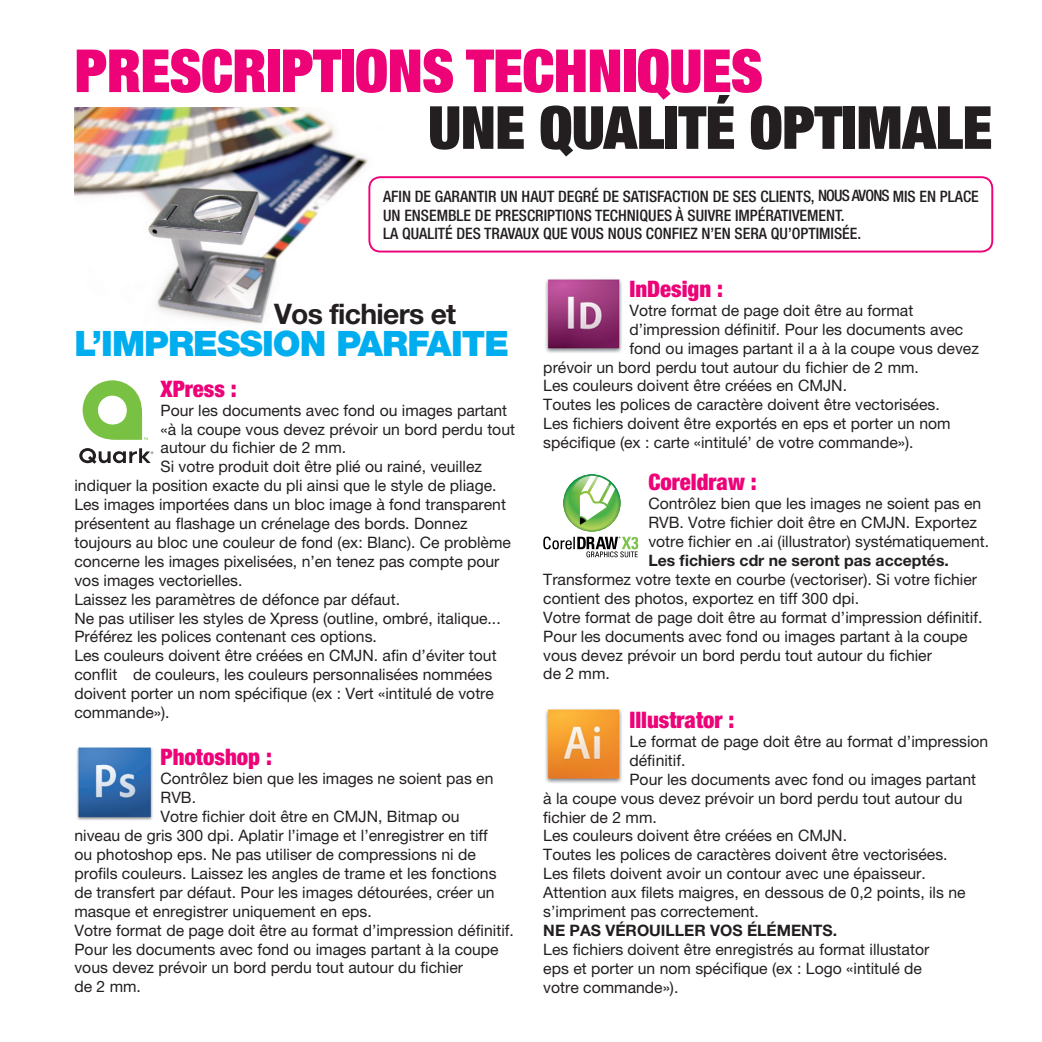
<style>
.page{position:relative;width:1042px;height:1042px;background:#fff}
.page>*{position:absolute;margin:0;border:0;box-sizing:border-box;transform-origin:0 0}
.t1{font:59.5px "Helvetica Neue LT Pro X Blk Cn+WNCYJE";letter-spacing:-.01em;color:#ed0277}
.t2{font:59.5px "Helvetica Neue LT Pro X Blk Cn+WNCYJE";letter-spacing:-.01em;color:#231f20}
.t3{font:35px "Helvetica Neue LT Pro Blk+LHMPIY";letter-spacing:-.025em;color:#00aeef}
.t4{font:28.35px "Helvetica Neue LT Pro Bd+PLSILZ";letter-spacing:-.025em;color:#231f20}
.t5{font:22.75px "Helvetica Neue LT Pro Blk Cn+TPYSWB";color:#ed0277}
.t6{font:15.75px/18.9px "Helvetica Neue LT Pro Roman+WZULRZ";color:#231f20}
.t7{font:15.75px/18.9px "Helvetica Neue LT Pro Md Cn+QECJKY";color:#231f20}
.t8{font:15.75px "Helvetica Neue LT Pro Bd+PLSILZ";color:#231f20}
.t9{font:500 condensed 15.75px "Helvetica Neue";letter-spacing:-.05em;color:#231f20}
</style>
<div class="page">
<img style="left:74px;top:108px;width:329px;height:216px">
<div style="left:368px;top:176px;width:625px;height:76px;border:2px solid #ed0277;border-radius:11px"></div>
<svg style="left:83px;top:380px;width:65px;height:60px"></svg>
<svg style="left:79px;top:448px;width:74px;height:16px"></svg>
<img style="left:545px;top:279px;width:77px;height:74px">
<img style="left:563px;top:474px;width:57px;height:57px;border-radius:50%">
<img style="left:572px;top:476px;width:39px;height:35px;border-radius:50%">
<svg style="left:580px;top:476px;width:35px;height:49px"></svg>
<svg style="left:543px;top:536px;width:95px;height:21px"></svg>
<img style="left:76px;top:747px;width:77px;height:74px">
<img style="left:545px;top:709px;width:77px;height:74px">
<h1 class="t1" style="left:74px;top:50px;width:690px">PRESCRIPTIONS TECHNIQUES</h1>
<h1 class="t2" style="left:428px;top:106px;width:566px">UNE QUALITÉ OPTIMALE</h1>
<p class="t7" style="left:383px;top:188px;width:597px">AFIN DE GARANTIR UN HAUT DEGRÉ DE SATISFACTION DE SES CLIENTS, EXAPRINT A MIS EN PLACE<br>UN ENSEMBLE DE PRESCRIPTIONS TECHNIQUES À SUIVRE IMPÉRATIVEMENT.<br>LA QUALITÉ DES TRAVAUX QUE VOUS NOUS CONFIEZ N’EN SERA QU’OPTIMISÉE.</p>
<p class="t9" style="left:818px;top:190px;width:73px">NOUSAVONS</p>
<h3 class="t4" style="left:274px;top:304px;width:184px">Vos fichiers et</h3>
<h2 class="t3" style="left:74px;top:331px;width:436px">L’IMPRESSION PARFAITE</h2>
<h3 class="t5" style="left:161px;top:380px;width:78px">XPress :</h3>
<p class="t6" style="left:161px;top:402px;width:348px">Pour les documents avec fond ou images partant</p>
<p class="t6" style="left:161px;top:421px;width:356px">«à la coupe vous devez prévoir un bord perdu tout</p>
<p class="t6" style="left:161px;top:440px;width:187px">autour du fichier de 2 mm.</p>
<p class="t6" style="left:161px;top:459px;width:323px">Si votre produit doit être plié ou rainé, veuillez</p>
<p class="t6" style="left:74px;top:478px;width:424px">indiquer la position exacte du pli ainsi que le style de pliage.</p>
<p class="t6" style="left:74px;top:496px;width:433px">Les images importées dans un bloc image à fond transparent</p>
<p class="t6" style="left:74px;top:515px;width:395px">présentent au flashage un crénelage des bords. Donnez</p>
<p class="t6" style="left:74px;top:534px;width:438px">toujours au bloc une couleur de fond (ex: Blanc). Ce problème</p>
<p class="t6" style="left:74px;top:553px;width:427px">concerne les images pixelisées, n’en tenez pas compte pour</p>
<p class="t6" style="left:74px;top:572px;width:170px">vos images vectorielles.</p>
<p class="t6" style="left:74px;top:591px;width:327px">Laissez les paramètres de défonce par défaut.</p>
<p class="t6" style="left:74px;top:610px;width:428px">Ne pas utiliser les styles de Xpress (outline, ombré, italique...</p>
<p class="t6" style="left:74px;top:629px;width:304px">Préférez les polices contenant ces options.</p>
<p class="t6" style="left:74px;top:648px;width:424px">Les couleurs doivent être créées en CMJN. afin d’éviter tout</p>
<p class="t6" style="left:74px;top:667px;width:419px">conflit il de couleurs, les couleurs personnalisées nommées</p>
<p class="t6" style="left:74px;top:686px;width:421px">doivent porter un nom spécifique (ex : Vert «intitulé de votre</p>
<p class="t6" style="left:74px;top:704px;width:97px">commande»).</p>
<h3 class="t5" style="left:161px;top:749px;width:113px">Photoshop :</h3>
<p class="t6" style="left:161px;top:771px;width:334px">Contrôlez bien que les images ne soient pas en</p>
<p class="t6" style="left:161px;top:790px;width:37px">RVB.</p>
<p class="t6" style="left:161px;top:808px;width:301px">Votre fichier doit être en CMJN, Bitmap ou</p>
<p class="t6" style="left:74px;top:827px;width:415px">niveau de gris 300 dpi. Aplatir l’image et l’enregistrer en tiff</p>
<p class="t6" style="left:74px;top:846px;width:403px">ou photoshop eps. Ne pas utiliser de compressions ni de</p>
<p class="t6" style="left:74px;top:865px;width:424px">profils couleurs. Laissez les angles de trame et les fonctions</p>
<p class="t6" style="left:74px;top:884px;width:422px">de transfert par défaut. Pour les images détourées, créer un</p>
<p class="t6" style="left:74px;top:903px;width:299px">masque et enregistrer uniquement en eps.</p>
<p class="t6" style="left:74px;top:922px;width:441px">Votre format de page doit être au format d’impression définitif.</p>
<p class="t6" style="left:74px;top:941px;width:426px">Pour les documents avec fond ou images partant à la coupe</p>
<p class="t6" style="left:74px;top:960px;width:390px">vous devez prévoir un bord perdu tout autour du fichier</p>
<p class="t6" style="left:74px;top:979px;width:68px">de 2 mm.</p>
<h3 class="t5" style="left:629px;top:281px;width:95px">InDesign :</h3>
<p class="t6" style="left:629px;top:302px;width:285px">Votre format de page doit être au format</p>
<p class="t6" style="left:629px;top:321px;width:335px">d’impression définitif. Pour les documents avec</p>
<p class="t6" style="left:629px;top:340px;width:351px">fond ou images partant il a à la coupe vous devez</p>
<p class="t6" style="left:543px;top:359px;width:377px">prévoir un bord perdu tout autour du fichier de 2 mm.</p>
<p class="t6" style="left:543px;top:378px;width:305px">Les couleurs doivent être créées en CMJN.</p>
<p class="t6" style="left:543px;top:397px;width:398px">Toutes les polices de caractère doivent être vectorisées.</p>
<p class="t6" style="left:543px;top:416px;width:409px">Les fichiers doivent être exportés en eps et porter un nom</p>
<p class="t6" style="left:543px;top:435px;width:372px">spécifique (ex : carte «intitulé’ de votre commande»).</p>
<h3 class="t5" style="left:648px;top:474px;width:110px">Coreldraw :</h3>
<p class="t6" style="left:648px;top:496px;width:342px">Contrôlez bien que les images ne soient pas en<br>RVB. Votre fichier doit être en CMJN. Exportez votre fichier en .ai (illustrator) systématiquement.</p>
<p class="t8" style="left:648px;top:555px;width:302px">Les fichiers cdr ne seront pas acceptés.</p>
<p class="t6" style="left:543px;top:571px;width:441px">Transformez votre texte en courbe (vectoriser). Si votre fichier contient des photos, exportez en tiff 300 dpi.<br>Votre format de page doit être au format d’impression définitif.<br>Pour les documents avec fond ou images partant à la coupe vous devez prévoir un bord perdu tout autour du fichier<br>de 2 mm.</p>
<h3 class="t5" style="left:629px;top:712px;width:106px">Illustrator :</h3>
<p class="t6" style="left:629px;top:733px;width:360px">Le format de page doit être au format d’impression</p>
<p class="t6" style="left:629px;top:752px;width:58px">définitif.</p>
<p class="t6" style="left:629px;top:771px;width:348px">Pour les documents avec fond ou images partant</p>
<p class="t6" style="left:543px;top:790px;width:421px">à la coupe vous devez prévoir un bord perdu tout autour du</p>
<p class="t6" style="left:543px;top:809px;width:115px">fichier de 2 mm.</p>
<p class="t6" style="left:543px;top:828px;width:305px">Les couleurs doivent être créées en CMJN.</p>
<p class="t6" style="left:543px;top:847px;width:406px">Toutes les polices de caractères doivent être vectorisées.</p>
<p class="t6" style="left:543px;top:865px;width:384px">Les filets doivent avoir un contour avec une épaisseur.</p>
<p class="t6" style="left:543px;top:884px;width:424px">Attention aux filets maigres, en dessous de 0,2 points, ils ne</p>
<p class="t6" style="left:543px;top:903px;width:217px">s’impriment pas correctement.</p>
<p class="t8" style="left:543px;top:924px;width:295px">NE PAS VÉROUILLER VOS ÉLÉMENTS.</p>
<p class="t6" style="left:543px;top:941px;width:387px">Les fichiers doivent être enregistrés au format illustator eps et porter un nom spécifique (ex : Logo «intitulé de votre commande»).</p>
</div>
